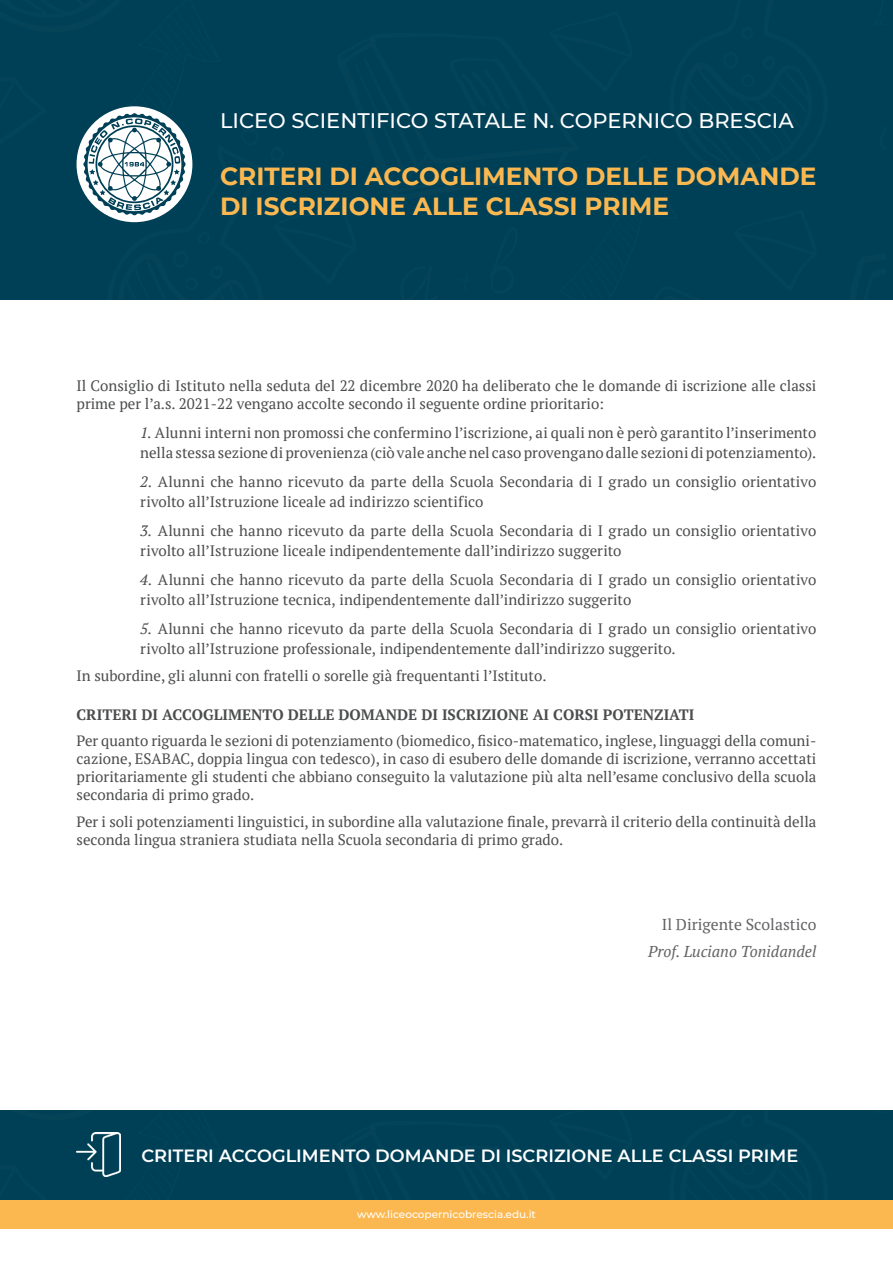
<style>
.page{position:relative;width:893px;height:1263px;background:#fff}
.page>*{position:absolute;margin:0;border:0;box-sizing:border-box;transform-origin:0 0}
.t1{font:700 24.75px/29.7px "Montserrat";color:#fcb850}
.t2{font:500 21px "Montserrat";color:#fff}
.t3{font:600 17.7px "Montserrat";color:#fff}
.testo{font:italic 15.75px "PT Serif";color:#636366}
.testo-2{font:15.75px "PT Serif";color:#636366}
.elenco_numerato{font:15px/20.2px "PT Serif";color:#4b4c4d}
.testo-3{font:15px/18px "PT Serif";color:#4b4c4d}
.articolo{font:700 15px "PT Serif";color:#4b4c4d}
.t4{font:500 10.5px "Montserrat";color:#fff}
.s1{font-style:italic}
</style>
<div class="page">
<div style="left:0;top:1200px;width:893px;height:28px;background:#fcb850"></div>
<div style="left:0;top:0;width:893px;height:300px;background:#004056"></div>
<div style="left:0;top:1110px;width:893px;height:90px;background:#004056"></div>
<img style="left:77px;top:1133px;width:44px;height:44px">
<p class="t2" style="left:220px;top:106px;width:575px">LICEO SCIENTIFICO STATALE N. COPERNICO BRESCIA</p>
<p class="t1" style="left:220px;top:160px;width:598px">CRITERI DI ACCOGLIMENTO DELLE DOMANDE<br>DI ISCRIZIONE ALLE CLASSI PRIME</p>
<p class="testo-3" style="left:77px;top:377px;width:741px">Il Consiglio di Istituto nella seduta del 22 dicembre 2020 ha deliberato che le domande di iscrizione alle classi prime per l’a.s. 2021-22 vengano accolte secondo il seguente ordine prioritario:</p>
<p class="elenco_numerato" style="left:140px;top:422px;width:678px"><span class="s1">1.</span> Alunni interni non promossi che confermino l’iscrizione, ai quali non è però garantito l’inserimento nella stessa sezione di provenienza (ciò vale anche nel caso provengano dalle sezioni di potenziamento).</p>
<p class="elenco_numerato" style="left:140px;top:471px;width:678px"><span class="s1">2.</span> Alunni che hanno ricevuto da parte della Scuola Secondaria di I grado un consiglio orientativo rivolto all’Istruzione liceale ad indirizzo scientifico</p>
<p class="elenco_numerato" style="left:140px;top:520px;width:677px"><span class="s1">3.</span> Alunni che hanno ricevuto da parte della Scuola Secondaria di I grado un consiglio orientativo rivolto all’Istruzione liceale indipendentemente dall’indirizzo suggerito</p>
<p class="elenco_numerato" style="left:140px;top:569px;width:678px"><span class="s1">4.</span> Alunni che hanno ricevuto da parte della Scuola Secondaria di I grado un consiglio orientativo rivolto all’Istruzione tecnica, indipendentemente dall’indirizzo suggerito</p>
<p class="elenco_numerato" style="left:140px;top:618px;width:678px"><span class="s1">5.</span> Alunni che hanno ricevuto da parte della Scuola Secondaria di I grado un consiglio orientativo rivolto all’Istruzione professionale, indipendentemente dall’indirizzo suggerito.</p>
<p class="testo-3" style="left:77px;top:666px;width:471px">In subordine, gli alunni con fratelli o sorelle già frequentanti l’Istituto.</p>
<p class="articolo" style="left:77px;top:705px;width:619px">CRITERI DI ACCOGLIMENTO DELLE DOMANDE DI ISCRIZIONE AI CORSI POTENZIATI</p>
<p class="testo-3" style="left:77px;top:732px;width:741px;text-align:justify">Per quanto riguarda le sezioni di potenziamento (biomedico, fisico-matematico, inglese, linguaggi della comuni&shy;cazione, ESABAC, doppia lingua con tedesco), in caso di esubero delle domande di iscrizione, verranno accettati prioritariamente gli studenti che abbiano conseguito la valutazione più alta nell’esame conclusivo della scuola secondaria di primo grado.</p>
<p class="testo-3" style="left:77px;top:812px;width:741px">Per i soli potenziamenti linguistici, in subordine alla valutazione finale, prevarrà il criterio della continuità della seconda lingua straniera studiata nella Scuola secondaria di primo grado.</p>
<p class="testo-2" style="left:662px;top:914px;width:156px">Il Dirigente Scolastico</p>
<p class="testo" style="left:648px;top:941px;width:170px">Prof. Luciano Tonidandel</p>
<p class="t3" style="left:141px;top:1143px;width:658px">CRITERI ACCOGLIMENTO DOMANDE DI ISCRIZIONE ALLE CLASSI PRIME</p>
<p class="t4" style="left:357px;top:1207px;width:180px">www.liceocopernicobrescia.edu.it</p>
</div>
